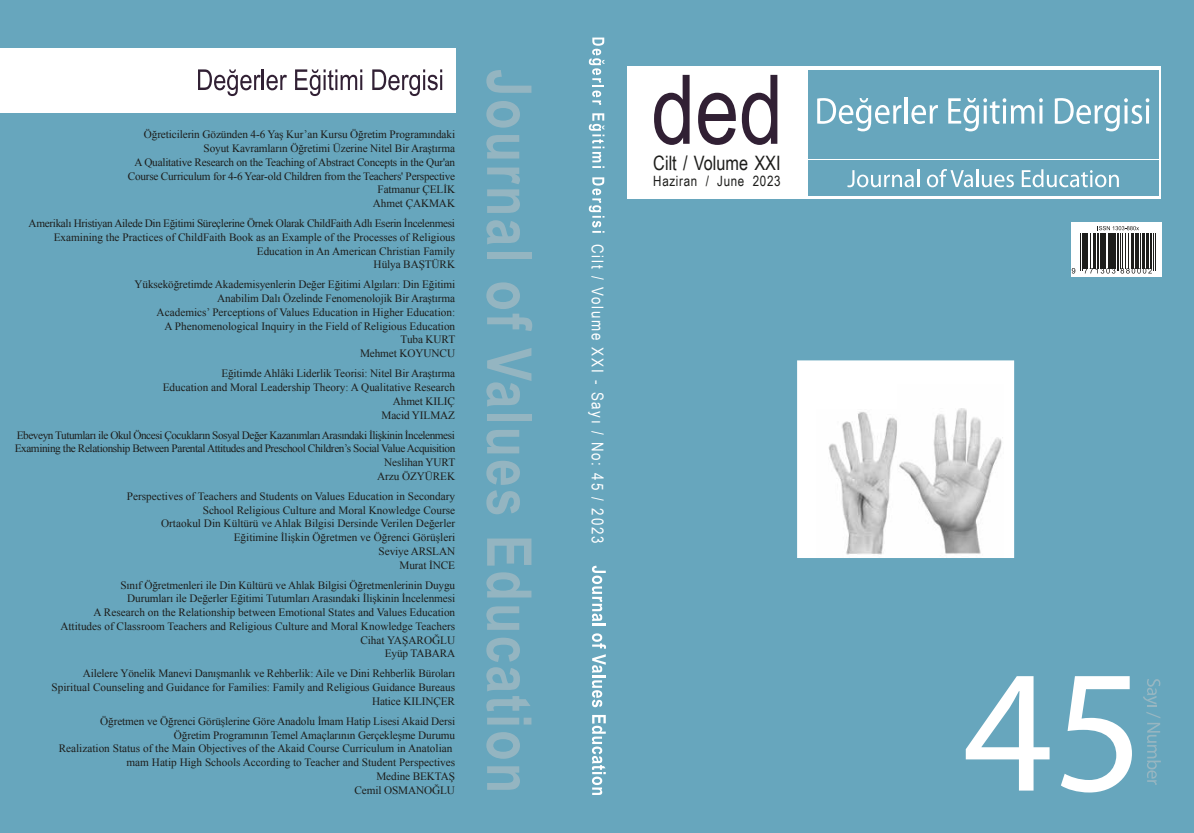
<style>
.page{position:relative;width:1194px;height:833px;background:#67a6bd}
.page>*{position:absolute;margin:0;border:0;box-sizing:border-box;transform-origin:0 0}
.t1{font:176px "Myriad Pro";color:#fff}
.t2{font:19.88px "Arial Narrow";color:#1d1d1b}
.t3{font:16.25px "Arial Narrow";letter-spacing:.11em;color:#fff}
.t4{font:14.12px "Arial Narrow";letter-spacing:.045em;color:#1d1d1b}
.t5{font:11.25px/13.8px "Times New Roman";letter-spacing:-.01em;color:#1d1d1b;text-align:right}
.t6{font:11.25px/13.8px "Times New Roman";letter-spacing:-.035em;color:#1d1d1b;text-align:right}
</style>
<div class="page">
<svg style="left:486px;top:70px;width:45px;height:23px"></svg>
<svg style="left:486px;top:101px;width:34px;height:27px"></svg>
<svg style="left:486px;top:135px;width:33px;height:23px"></svg>
<svg style="left:487px;top:168px;width:33px;height:45px"></svg>
<svg style="left:486px;top:220px;width:34px;height:24px"></svg>
<div style="left:487px;top:252px;width:44px;height:7px;background:#94b5c1"></div>
<svg style="left:486px;top:282px;width:46px;height:49px"></svg>
<svg style="left:486px;top:348px;width:45px;height:58px"></svg>
<div style="left:487px;top:414px;width:44px;height:7px;background:#94b5c1"></div>
<svg style="left:486px;top:430px;width:33px;height:23px"></svg>
<svg style="left:486px;top:461px;width:34px;height:53px"></svg>
<svg style="left:487px;top:538px;width:44px;height:27px"></svg>
<svg style="left:486px;top:572px;width:45px;height:25px"></svg>
<svg style="left:486px;top:606px;width:33px;height:24px"></svg>
<svg style="left:486px;top:637px;width:44px;height:74px"></svg>
<svg style="left:487px;top:717px;width:44px;height:7px"></svg>
<svg style="left:486px;top:732px;width:34px;height:27px"></svg>
<svg style="left:487px;top:766px;width:33px;height:24px"></svg>
<div style="left:0;top:48px;width:456px;height:65px;background:#fff"></div>
<svg style="left:198px;top:69px;width:89px;height:27px"></svg>
<svg style="left:295px;top:69px;width:67px;height:27px"></svg>
<svg style="left:372px;top:69px;width:70px;height:27px"></svg>
<div style="left:627px;top:66px;width:533px;height:133px;background:#fff"></div>
<div style="left:808px;top:70px;width:351px;height:88px;background:#67a6bd"></div>
<div style="left:808px;top:161px;width:351px;height:35px;background:#67a6bd"></div>
<svg style="left:817px;top:98px;width:84px;height:33px"></svg>
<hr style="left:904px;top:97px;width:3px;height:27px;background:#fff">
<svg style="left:911px;top:105px;width:27px;height:19px"></svg>
<svg style="left:948px;top:98px;width:95px;height:33px"></svg>
<svg style="left:1055px;top:98px;width:94px;height:33px"></svg>
<svg style="left:847px;top:169px;width:72px;height:18px"></svg>
<svg style="left:927px;top:169px;width:87px;height:18px"></svg>
<svg style="left:1022px;top:169px;width:97px;height:18px"></svg>
<svg style="left:654px;top:75px;width:35px;height:70px"></svg>
<svg style="left:698px;top:93px;width:38px;height:52px"></svg>
<svg style="left:742px;top:75px;width:35px;height:70px"></svg>
<div style="left:1070px;top:222px;width:91px;height:55px;background:#fff"></div>
<svg style="left:1143px;top:679px;width:18px;height:106px"></svg>
<svg style="left:1097px;top:226px;width:42px;height:4px"></svg>
<svg style="left:1072px;top:268px;width:3px;height:5px"></svg>
<svg style="left:1084px;top:268px;width:68px;height:5px"></svg>
<hr style="left:1080px;top:233px;width:1px;height:37px;background:#1d1d1b">
<hr style="left:1082px;top:233px;width:1px;height:37px;background:#1d1d1b">
<hr style="left:1083px;top:233px;width:3px;height:35px;background:#1d1d1b">
<hr style="left:1086px;top:233px;width:2px;height:35px;background:#1d1d1b">
<hr style="left:1090px;top:233px;width:1px;height:35px;background:#1d1d1b">
<hr style="left:1093px;top:233px;width:1px;height:35px;background:#1d1d1b">
<hr style="left:1094px;top:233px;width:2px;height:35px;background:#1d1d1b">
<hr style="left:1097px;top:233px;width:2px;height:35px;background:#1d1d1b">
<hr style="left:1100px;top:233px;width:3px;height:35px;background:#1d1d1b">
<hr style="left:1104px;top:233px;width:1px;height:35px;background:#1d1d1b">
<hr style="left:1105px;top:233px;width:1px;height:35px;background:#1d1d1b">
<hr style="left:1108px;top:233px;width:2px;height:35px;background:#1d1d1b">
<hr style="left:1111px;top:233px;width:3px;height:35px;background:#1d1d1b">
<hr style="left:1115px;top:233px;width:1px;height:35px;background:#1d1d1b">
<hr style="left:1116px;top:233px;width:1px;height:37px;background:#1d1d1b">
<hr style="left:1118px;top:233px;width:1px;height:37px;background:#1d1d1b">
<hr style="left:1120px;top:233px;width:1px;height:35px;background:#1d1d1b">
<hr style="left:1122px;top:233px;width:1px;height:35px;background:#1d1d1b">
<hr style="left:1125px;top:233px;width:1px;height:35px;background:#1d1d1b">
<hr style="left:1128px;top:233px;width:1px;height:35px;background:#1d1d1b">
<hr style="left:1131px;top:233px;width:2px;height:35px;background:#1d1d1b">
<hr style="left:1135px;top:233px;width:1px;height:35px;background:#1d1d1b">
<hr style="left:1136px;top:233px;width:3px;height:35px;background:#1d1d1b">
<hr style="left:1140px;top:233px;width:1px;height:35px;background:#1d1d1b">
<hr style="left:1142px;top:233px;width:2px;height:35px;background:#1d1d1b">
<hr style="left:1146px;top:233px;width:1px;height:35px;background:#1d1d1b">
<hr style="left:1147px;top:233px;width:2px;height:35px;background:#1d1d1b">
<hr style="left:1150px;top:233px;width:1px;height:35px;background:#1d1d1b">
<hr style="left:1153px;top:233px;width:1px;height:37px;background:#1d1d1b">
<hr style="left:1155px;top:233px;width:1px;height:37px;background:#1d1d1b">
<div style="left:797px;top:360px;width:217px;height:198px;background:#fff;border:4px solid #fff"></div>
<img style="left:817px;top:412px;width:80px;height:145px">
<img style="left:897px;top:408px;width:106px;height:149px">
<svg style="left:592px;top:566px;width:14px;height:55px"></svg>
<hr style="left:592px;top:623px;width:14px;height:3px;background:#fff">
<svg style="left:592px;top:633px;width:14px;height:74px"></svg>
<svg style="left:592px;top:715px;width:14px;height:80px"></svg>
<svg style="left:589px;top:38px;width:15px;height:67px"></svg>
<svg style="left:589px;top:113px;width:15px;height:55px"></svg>
<svg style="left:589px;top:177px;width:15px;height:56px"></svg>
<p class="t5" style="left:128px;top:128px;width:329px">Öğreticilerin Gözünden 4-6 Yaş Kur’an Kursu Öğretim Programındaki Soyut Kavramların Öğretimi Üzerine Nitel Bir Araştırma<br>A Qualitative Research on the Teaching of Abstract Concepts in the Qur'an Course Curriculum for 4-6 Year-old Children from the Teachers' Perspective Fatmanur ÇELİK<br>Ahmet ÇAKMAK</p>
<p class="t5" style="left:29px;top:216px;width:428px">Amerikalı Hristiyan Ailede Din Eğitimi Süreçlerine Örnek Olarak ChildFaith Adlı Eserin İncelenmesi Examining the Practices of ChildFaith Book as an Example of the Processes of Religious Education in An American Christian Family<br>Hülya BAŞTÜRK</p>
<p class="t5" style="left:135px;top:278px;width:322px">Yükseköğretimde Akademisyenlerin Değer Eğitimi Algıları: Din Eğitimi Anabilim Dalı Özelinde Fenomenolojik Bir Araştırma<br>Academics’ Perceptions of Values Education in Higher Education:<br>A Phenomenological Inquiry in the Field of Religious Education<br>Tuba KURT<br>Mehmet KOYUNCU</p>
<p class="t5" style="left:163px;top:366px;width:294px">Eğitimde Ahlâki Liderlik Teorisi: Nitel Bir Araştırma<br>Education and Moral Leadership Theory: A Qualitative Research Ahmet KILIÇ<br>Macid YILMAZ</p>
<p class="t6" style="left:15px;top:428px;width:442px">Ebeveyn Tutumları ile Okul Öncesi Çocukların Sosyal Değer Kazanımları Arasındaki İlişkinin İncelenmesi Examining the Relationship Between Parental Attitudes and Preschool Children’s Social Value Acquisition Neslihan YURT<br>Arzu ÖZYÜREK</p>
<p class="t5" style="left:127px;top:489px;width:330px">Perspectives of Teachers and Students on Values Education in Secondary School Religious Culture and Moral Knowledge Course<br>Ortaokul Din Kültürü ve Ahlak Bilgisi Dersinde Verilen Değerler Eğitimine İlişkin Öğretmen ve Öğrenci Görüşleri<br>Seviye ARSLAN<br>Murat İNCE</p>
<p class="t5" style="left:60px;top:578px;width:396px">Sınıf Öğretmenleri ile Din Kültürü ve Ahlak Bilgisi Öğretmenlerinin Duygu<br>Durumları ile Değerler Eğitimi Tutumları Arasındaki İlişkinin İncelenmesi<br>A Research on the Relationship between Emotional States and Values Education Attitudes of Classroom Teachers and Religious Culture and Moral Knowledge Teachers Cihat YAŞAROĞLU<br>Eyüp TABARA</p>
<p class="t5" style="left:51px;top:666px;width:405px">Ailelere Yönelik Manevi Danışmanlık ve Rehberlik: Aile ve Dini Rehberlik Büroları<br>Spiritual Counseling and Guidance for Families: Family and Religious Guidance Bureaus<br>Hatice KILINÇER</p>
<p class="t5" style="left:59px;top:714px;width:398px">Öğretmen ve Öğrenci Görüşlerine Göre Anadolu İmam Hatip Lisesi Akaid Dersi<br>Öğretim Programının Temel Amaçlarının Gerçekleşme Durumu<br>Realization Status of the Main Objectives of the Akaid Course Curriculum in Anatolian mam Hatip High Schools According to Teacher and Student Perspectives<br>Medine BEKTAŞ<br>Cemil OSMANOĞLU</p>
<h3 class="t3" style="left:609px;top:244px;width:301px;rotate:90deg">Cilt / Volume XXI - Sayı / No: 45 / 2023</h3>
<h2 class="t2" style="left:653px;top:148px;width:129px">Cilt / Volume XXI</h2>
<p class="t4" style="left:653px;top:170px;width:129px">Haziran / June 2023</p>
<h1 class="t1" style="left:963px;top:623px;width:182px">45</h1>
</div>
